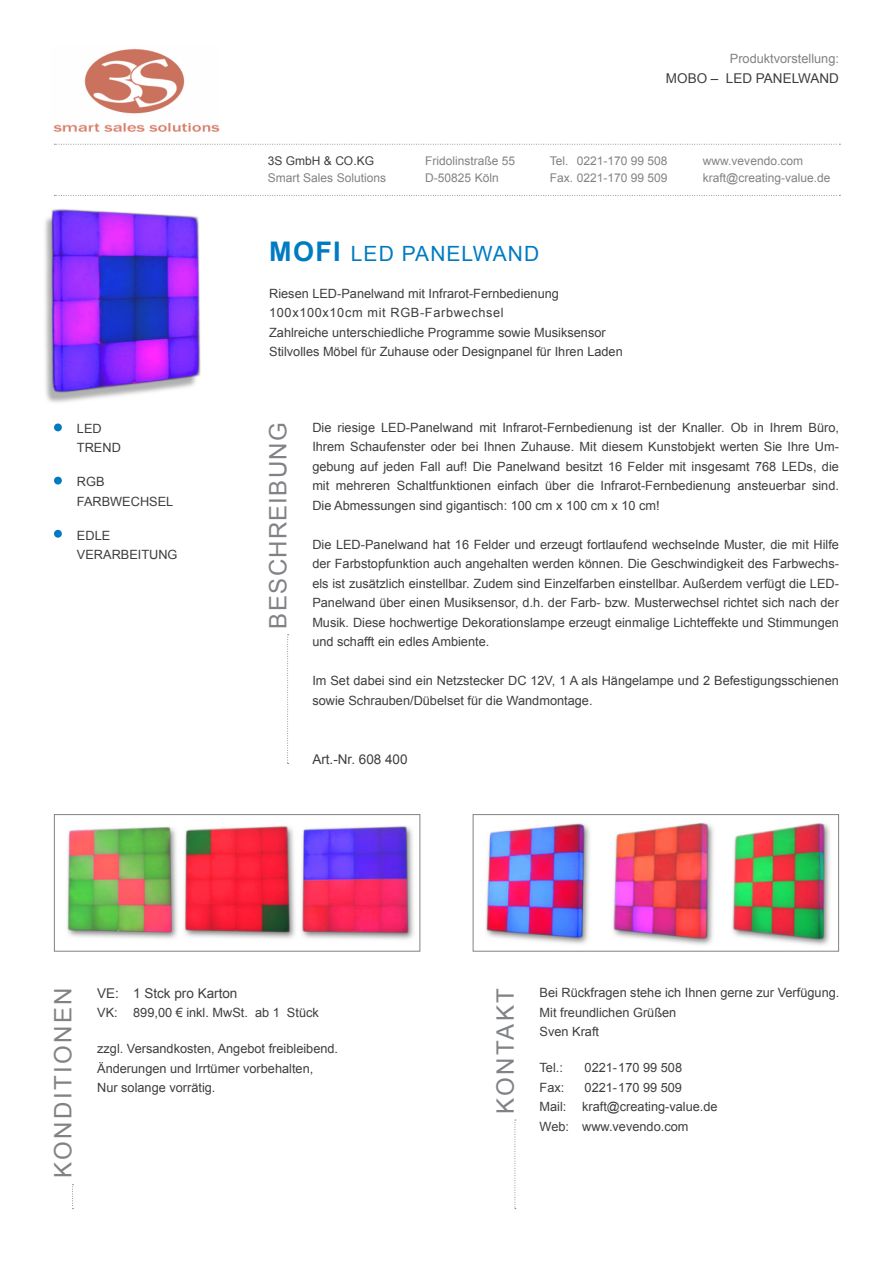
<style>
.page{position:relative;width:893px;height:1263px;background:#fff}
.page>*{position:absolute;margin:0;border:0;box-sizing:border-box;transform-origin:0 0}
.t1{font:24px "Arial";letter-spacing:.1em;color:#808285}
.t2{font:24px "Arial";letter-spacing:.05em;color:#808285}
.t3{font:21px "Arial";letter-spacing:.05em;color:#007bc2}
.t4{font:13.5px "Arial";color:#3e3e3f}
.t5{font:12.75px/19.5px "Arial";color:#3e3e3f}
.t6{font:12.75px "Arial";color:#808285}
.t7{font:12px/16.5px "Arial";color:#808285}
.t8{font:12px "Arial";color:#3e3e3f}
.s1{font-weight:700;font-size:27px}
</style>
<div class="page">
<svg style="left:54px;top:195px;width:786px;height:1px"></svg>
<svg style="left:54px;top:144px;width:786px;height:1px"></svg>
<img style="left:53px;top:48px;width:167px;height:84px">
<svg style="left:287px;top:634px;width:2px;height:130px"></svg>
<div style="left:54px;top:423px;width:8px;height:8px;background:#007bc2;border-radius:50%"></div>
<div style="left:54px;top:477px;width:8px;height:7px;background:#007bc2;border-radius:50%"></div>
<div style="left:54px;top:530px;width:8px;height:8px;background:#007bc2;border-radius:50%"></div>
<svg style="left:72px;top:1184px;width:1px;height:25px"></svg>
<svg style="left:514px;top:1120px;width:2px;height:89px"></svg>
<img style="left:485px;top:822px;width:345px;height:124px">
<div style="left:473px;top:814px;width:366px;height:137px;border:1px solid #808285"></div>
<img style="left:45px;top:209px;width:156px;height:194px">
<img style="left:67px;top:826px;width:347px;height:114px">
<div style="left:54px;top:814px;width:366px;height:137px;border:1px solid #808285"></div>
<p class="t6" style="left:730px;top:50px;width:111px">Produktvorstellung:</p>
<p class="t4" style="left:666px;top:69px;width:175px">MOBO – LED PANELWAND</p>
<p class="t8" style="left:268px;top:153px;width:108px">3S GmbH &amp; CO.KG</p>
<p class="t7" style="left:268px;top:169px;width:120px">Smart Sales Solutions</p>
<p class="t7" style="left:425px;top:153px;width:92px">Fridolinstraße 55<br>D-50825 Köln</p>
<p class="t7" style="left:550px;top:153px;width:119px">Tel. 0221-170 99 508<br>Fax. 0221-170 99 509</p>
<h2 class="t3" style="left:269px;top:240px;width:272px"><span class="s1">MOFI</span> LED PANELWAND</h2>
<p class="t7" style="left:703px;top:153px;width:129px">www.vevendo.com kraft@creating-value.de</p>
<p class="t5" style="left:77px;top:419px;width:45px">LED<br>TREND</p>
<p class="t5" style="left:77px;top:472px;width:98px">RGB<br>FARBWECHSEL</p>
<p class="t5" style="left:77px;top:526px;width:102px">EDLE<br>VERARBEITUNG</p>
<p class="t5" style="left:269px;top:284px;width:355px">Riesen LED-Panelwand mit Infrarot-Fernbedienung 100x100x10cm mit RGB-Farbwechsel<br>Zahlreiche unterschiedliche Programme sowie Musiksensor Stilvolles Möbel für Zuhause oder Designpanel für Ihren Laden</p>
<h1 class="t2" style="left:262px;top:629px;width:208px;rotate:-90deg">BESCHREIBUNG</h1>
<p class="t5" style="left:312px;top:418px;width:528px;text-align:justify">Die riesige LED-Panelwand mit Infrarot-Fernbedienung ist der Knaller. Ob in Ihrem Büro, Ihrem Schaufenster oder bei Ihnen Zuhause. Mit diesem Kunstobjekt werten Sie Ihre Um&shy;gebung auf jeden Fall auf! Die Panelwand besitzt 16 Felder mit insgesamt 768 LEDs, die mit mehreren Schaltfunktionen einfach über die Infrarot-Fernbedienung ansteuerbar sind.<br>Die Abmessungen sind gigantisch: 100 cm x 100 cm x 10 cm!</p>
<p class="t5" style="left:312px;top:535px;width:528px;text-align:justify">Die LED-Panelwand hat 16 Felder und erzeugt fortlaufend wechselnde Muster, die mit Hilfe der Farbstopfunktion auch angehalten werden können. Die Geschwindigkeit des Farbwechs&shy;els ist zusätzlich einstellbar. Zudem sind Einzelfarben einstellbar. Außerdem verfügt die LED-Panelwand über einen Musiksensor, d.h. der Farb- bzw. Musterwechsel richtet sich nach der Musik. Diese hochwertige Dekorationslampe erzeugt einmalige Lichteffekte und Stimmungen und schafft ein edles Ambiente.</p>
<p class="t5" style="left:312px;top:671px;width:528px">Im Set dabei sind ein Netzstecker DC 12V, 1 A als Hängelampe und 2 Befestigungsschienen sowie Schrauben/Dübelset für die Wandmontage.</p>
<p class="t4" style="left:312px;top:750px;width:97px">Art.-Nr. 608 400</p>
<h1 class="t1" style="left:47px;top:1178px;width:192px;rotate:-90deg">KONDITIONEN</h1>
<p class="t5" style="left:540px;top:983px;width:301px">Bei Rückfragen stehe ich Ihnen gerne zur Verfügung.<br>Mit freundlichen Grüßen<br>Sven Kraft</p>
<p class="t4" style="left:97px;top:984px;width:142px">VE: 1 Stck pro Karton</p>
<p class="t5" style="left:97px;top:1003px;width:223px">VK: 899,00 € inkl. MwSt. ab 1 Stück</p>
<p class="t5" style="left:97px;top:1039px;width:242px">zzgl. Versandkosten, Angebot freibleibend.<br>Änderungen und Irrtümer vorbehalten,<br>Nur solange vorrätig.</p>
<h1 class="t1" style="left:490px;top:1114px;width:127px;rotate:-90deg">KONTAKT</h1>
<p class="t5" style="left:540px;top:1058px;width:25px">Tel.:</p>
<p class="t5" style="left:585px;top:1058px;width:99px">0221-170 99 508</p>
<p class="t5" style="left:540px;top:1077px;width:26px">Fax:</p>
<p class="t5" style="left:540px;top:1077px;width:180px;text-indent:45px">0221-170 99 509<br>Mail: kraft@creating-value.de<br>Web: www.vevendo.com</p>
</div>
